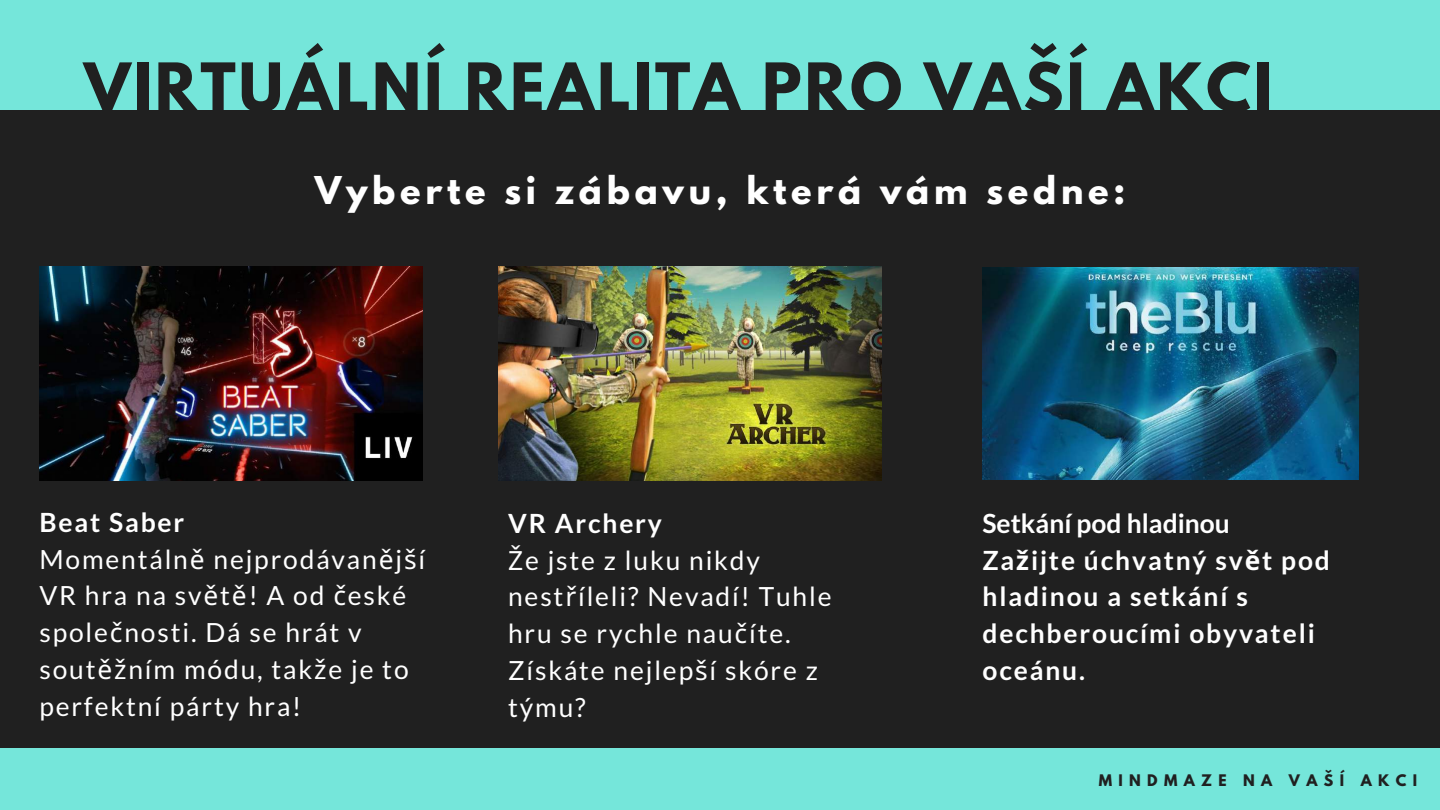
<style>
.page{position:relative;width:1440px;height:810px;background:#75e6da}
.page>*{position:absolute;margin:0;border:0;box-sizing:border-box;transform-origin:0 0}
.t1{font:700 59.4px "League Spartan";letter-spacing:.05em;color:#202020}
.t2{font:700 34px "League Spartan";letter-spacing:.14em;color:#fff}
.t3{font:26.4px/36.8px "Lato";letter-spacing:.07em;color:#fff}
.t4{font:700 26.4px/36.8px "Lato";letter-spacing:.07em;color:#fff}
.t5{font:700 14.1px "League Spartan";letter-spacing:.45em;color:#202020}
.s1{font-weight:700}
.s2{font-family:"Noto Sans"}
</style>
<div class="page">
<div style="left:0;top:110px;width:1440px;height:638px;background:#202020"></div>
<img style="left:499px;top:266px;width:382px;height:215px">
<img style="left:39px;top:266px;width:384px;height:215px">
<img style="left:983px;top:268px;width:375px;height:212px">
<h1 class="t1" style="left:84px;top:58px;width:1190px">VIRTUÁLNÍ REALITA PRO VAŠÍ AKCI</h1>
<p class="t2" style="left:315px;top:173px;width:812px">Vyberte si zábavu, která vám sedne:</p>
<p class="t3" style="left:39px;top:503px;width:387px"><span class="s1">Beat Saber<br></span>Momentáln<span class="s2">ě</span> nejprodávan<span class="s2">ě</span>j<span class="s2">š</span>í<br>VR hra na sv<span class="s2">ě</span>t<span class="s2">ě</span>! A od <span class="s2">č</span>eské spole<span class="s2">č</span>nosti. Dá se hrát v sout<span class="s2">ěž</span>ním módu, tak<span class="s2">ž</span>e je to perfektní párty hra!</p>
<p class="t3" style="left:508px;top:504px;width:325px"><span class="s1">VR Archery<br></span><span class="s2">Ž</span>e jste z luku nikdy nest<span class="s2">ř</span>íleli? Nevadí! Tuhle hru se rychle nau<span class="s2">č</span>íte.<br>Získáte nejlep<span class="s2">š</span>í skóre z týmu?</p>
<p class="t4" style="left:982px;top:504px;width:349px">Setkání pod hladinou<br>Za<span class="s2">ž</span>ijte úchvatný sv<span class="s2">ě</span>t pod hladinou a setkání s dechberoucími obyvateli oceánu.</p>
<p class="t5" style="left:1099px;top:774px;width:320px">MINDMAZE NA VAŠÍ AKCI</p>
</div>
